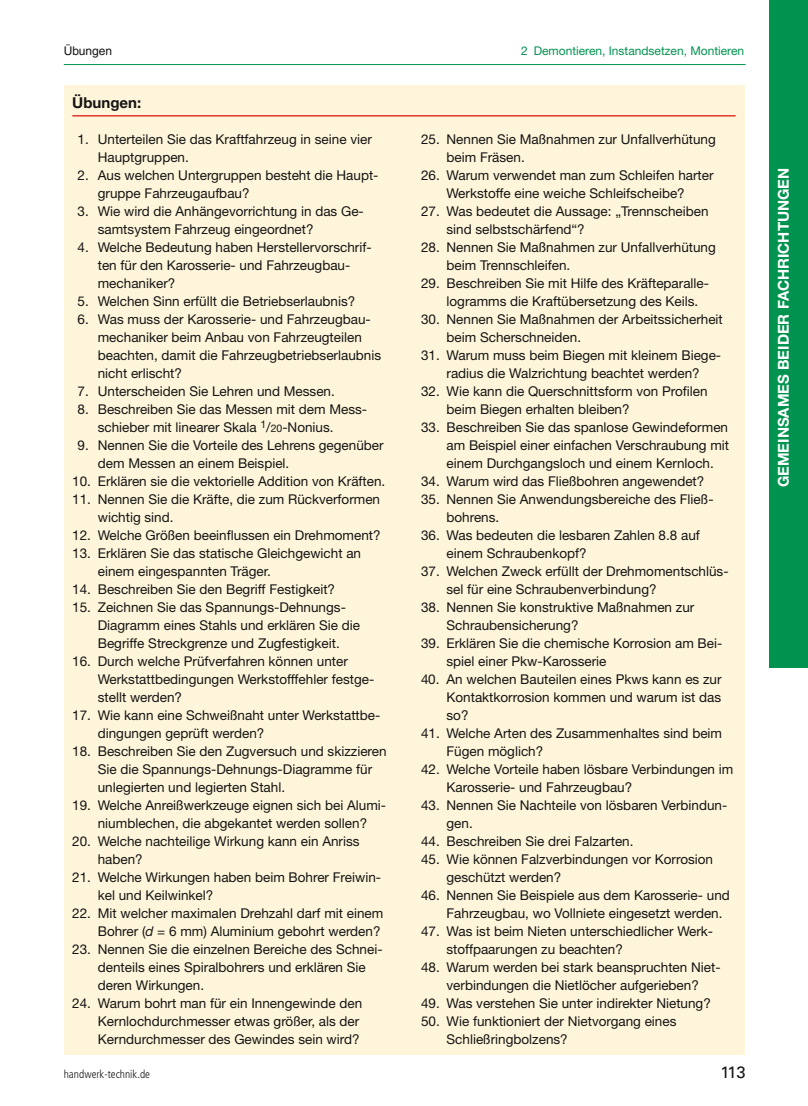
<style>
.page{position:relative;width:808px;height:1106px;background:#fff}
.page>*{position:absolute;margin:0;border:0;box-sizing:border-box;transform-origin:0 0}
.t1{font:16.5px "Univers LT Std";color:#131413}
.t2{font:700 15px "Helvetica Neue LT Std";color:#fff}
.t3{font:700 15px "Helvetica Neue LT Std";color:#131413}
.t4{font:13.5px/18px "Helvetica Neue LT Std";color:#131413}
.t5{font:12px "Helvetica Neue LT Std";color:#00934f}
.t6{font:12px "Helvetica LT Std";color:#131413}
.t7{font:300 condensed 11.25px "Frutiger LT Std";color:#131413}
.s1{font-size:10.5px}
.s2{font-style:italic}
</style>
<div class="page">
<hr style="left:64px;top:64px;width:682px;height:1px;background:#00934f">
<div style="left:770px;top:0;width:38px;height:668px;background:#00934f"></div>
<div style="left:64px;top:85px;width:680px;height:969px;background:#fff5da"></div>
<hr style="left:72px;top:115px;width:664px;height:2px;background:#e3372e">
<p class="t6" style="left:64px;top:44px;width:50px">Übungen</p>
<p class="t5" style="left:521px;top:44px;width:225px">2 Demontieren, Instandsetzen, Montieren</p>
<p class="t3" style="left:72px;top:93px;width:70px">Übungen:</p>
<p class="t4" style="left:98px;top:130px;width:275px;text-indent:-20px">1. Unterteilen Sie das Kraftfahrzeug in seine vier<br>Hauptgruppen.</p>
<p class="t4" style="left:98px;top:166px;width:282px;text-indent:-20px">2. Aus welchen Untergruppen besteht die Haupt&shy;gruppe Fahrzeugaufbau?</p>
<p class="t4" style="left:98px;top:202px;width:268px;text-indent:-20px">3. Wie wird die Anhängevorrichtung in das Ge&shy;samtsystem Fahrzeug eingeordnet?</p>
<p class="t4" style="left:98px;top:238px;width:275px;text-indent:-20px">4. Welche Bedeutung haben Herstellervorschrif&shy;ten für den Karosserie- und Fahrzeugbau&shy;mechaniker?</p>
<p class="t4" style="left:78px;top:292px;width:279px">5. Welchen Sinn erfüllt die Betriebserlaubnis?</p>
<p class="t4" style="left:98px;top:310px;width:285px;text-indent:-20px">6. Was muss der Karosserie- und Fahrzeugbau&shy;mechaniker beim Anbau von Fahrzeugteilen beachten, damit die Fahrzeugbetriebserlaubnis nicht erlischt?</p>
<p class="t4" style="left:78px;top:382px;width:259px">7. Unterscheiden Sie Lehren und Messen.</p>
<p class="t4" style="left:98px;top:400px;width:271px;text-indent:-20px">8. Beschreiben Sie das Messen mit dem Mess&shy;schieber mit linearer Skala <sup>1</sup>/<span class="s1">20</span>-Nonius.</p>
<p class="t4" style="left:98px;top:436px;width:287px;text-indent:-20px">9. Nennen Sie die Vorteile des Lehrens gegenüber dem Messen an einem Beispiel.</p>
<p class="t4" style="left:72px;top:472px;width:315px">10. Erklären sie die vektorielle Addition von Kräften.</p>
<p class="t4" style="left:98px;top:490px;width:284px;text-indent:-26px">11. Nennen Sie die Kräfte, die zum Rückverformen wichtig sind.</p>
<p class="t4" style="left:72px;top:526px;width:310px">12. Welche Größen beeinflussen ein Drehmoment?</p>
<p class="t4" style="left:98px;top:544px;width:265px;text-indent:-26px">13. Erklären Sie das statische Gleichgewicht an einem eingespannten Träger.</p>
<p class="t4" style="left:72px;top:580px;width:264px">14. Beschreiben Sie den Begriff Festigkeit?</p>
<p class="t4" style="left:98px;top:598px;width:264px;text-indent:-26px">15. Zeichnen Sie das Spannungs-Dehnungs-<br>Diagramm eines Stahls und erklären Sie die<br>Begriffe Streckgrenze und Zugfestigkeit.</p>
<p class="t4" style="left:98px;top:652px;width:278px;text-indent:-26px">16. Durch welche Prüfverfahren können unter<br>Werkstattbedingungen Werkstofffehler festge&shy;stellt werden?</p>
<p class="t4" style="left:98px;top:706px;width:284px;text-indent:-26px">17. Wie kann eine Schweißnaht unter Werkstattbe&shy;dingungen geprüft werden?</p>
<p class="t4" style="left:98px;top:742px;width:290px;text-indent:-26px">18. Beschreiben Sie den Zugversuch und skizzieren<br>Sie die Spannungs-Dehnungs-Diagramme für unlegierten und legierten Stahl.</p>
<p class="t4" style="left:72px;top:796px;width:315px;text-align:center">19. Welche Anreißwerkzeuge eignen sich bei Alumi&shy;niumblechen, die abgekantet werden sollen?</p>
<p class="t4" style="left:98px;top:832px;width:263px;text-indent:-26px">20. Welche nachteilige Wirkung kann ein Anriss haben?</p>
<p class="t4" style="left:98px;top:868px;width:285px;text-indent:-26px">21. Welche Wirkungen haben beim Bohrer Freiwin&shy;kel und Keilwinkel?</p>
<p class="t4" style="left:72px;top:904px;width:313px;text-align:right">22. Mit welcher maximalen Drehzahl darf mit einem<br>Bohrer (<span class="s2">d</span> = 6 mm) Aluminium gebohrt werden?</p>
<p class="t4" style="left:98px;top:940px;width:286px;text-indent:-26px">23. Nennen Sie die einzelnen Bereiche des Schnei&shy;denteils eines Spiralbohrers und erklären Sie deren Wirkungen.</p>
<p class="t4" style="left:98px;top:994px;width:266px;text-indent:-26px">24. Warum bohrt man für ein Innengewinde den<br>Kernlochdurchmesser etwas größer, als der<br>Kerndurchmesser des Gewindes sein wird?</p>
<p class="t7" style="left:64px;top:1067px;width:88px">handwerk-technik.de</p>
<p class="t4" style="left:446px;top:130px;width:271px;text-indent:-26px">25. Nennen Sie Maßnahmen zur Unfallverhütung beim Fräsen.</p>
<p class="t4" style="left:421px;top:166px;width:294px;text-align:center">26. Warum verwendet man zum Schleifen harter<br>Werkstoffe eine weiche Schleifscheibe?</p>
<p class="t4" style="left:446px;top:202px;width:264px;text-indent:-26px">27. Was bedeutet die Aussage: „Trennscheiben sind selbstschärfend“?</p>
<p class="t4" style="left:446px;top:238px;width:271px;text-indent:-26px">28. Nennen Sie Maßnahmen zur Unfallverhütung beim Trennschleifen.</p>
<p class="t4" style="left:446px;top:274px;width:263px;text-indent:-26px">29. Beschreiben Sie mit Hilfe des Kräfteparalle&shy;logramms die Kraftübersetzung des Keils.</p>
<p class="t4" style="left:446px;top:310px;width:278px;text-indent:-26px">30. Nennen Sie Maßnahmen der Arbeitssicherheit beim Scherschneiden.</p>
<p class="t4" style="left:421px;top:346px;width:300px;text-align:center">31. Warum muss beim Biegen mit kleinem Biege&shy;radius die Walzrichtung beachtet werden?</p>
<p class="t4" style="left:446px;top:382px;width:263px;text-indent:-26px">32. Wie kann die Querschnittsform von Profilen beim Biegen erhalten bleiben?</p>
<p class="t4" style="left:446px;top:418px;width:284px;text-align:justify;text-indent:-26px">33. Beschreiben Sie das spanlose Gewindeformen am Beispiel einer einfachen Verschraubung mit einem Durchgangsloch und einem Kernloch.</p>
<p class="t4" style="left:421px;top:472px;width:285px">34. Warum wird das Fließbohren angewendet?</p>
<p class="t4" style="left:446px;top:490px;width:269px;text-indent:-26px">35. Nennen Sie Anwendungsbereiche des Fließ&shy;bohrens.</p>
<p class="t4" style="left:446px;top:526px;width:255px;text-indent:-26px">36. Was bedeuten die lesbaren Zahlen 8.8 auf einem Schraubenkopf?</p>
<p class="t4" style="left:446px;top:562px;width:284px;text-indent:-26px">37. Welchen Zweck erfüllt der Drehmomentschlüs&shy;sel für eine Schraubenverbindung?</p>
<p class="t4" style="left:446px;top:598px;width:249px;text-indent:-26px">38. Nennen Sie konstruktive Maßnahmen zur<br>Schraubensicherung?</p>
<p class="t4" style="left:446px;top:634px;width:277px;text-indent:-26px">39. Erklären Sie die chemische Korrosion am Bei&shy;spiel einer Pkw-Karosserie</p>
<p class="t4" style="left:446px;top:670px;width:277px;text-align:justify;text-indent:-26px">40. An welchen Bauteilen eines Pkws kann es zur Kontaktkorrosion kommen und warum ist das so?</p>
<p class="t4" style="left:446px;top:724px;width:277px;text-indent:-26px">41. Welche Arten des Zusammenhaltes sind beim<br>Fügen möglich?</p>
<p class="t4" style="left:446px;top:760px;width:288px;text-indent:-26px">42. Welche Vorteile haben lösbare Verbindungen im<br>Karosserie- und Fahrzeugbau?</p>
<p class="t4" style="left:446px;top:796px;width:282px;text-indent:-26px">43. Nennen Sie Nachteile von lösbaren Verbindun&shy;gen.</p>
<p class="t4" style="left:421px;top:832px;width:214px">44. Beschreiben Sie drei Falzarten.</p>
<p class="t4" style="left:446px;top:850px;width:268px;text-indent:-26px">45. Wie können Falzverbindungen vor Korrosion geschützt werden?</p>
<p class="t4" style="left:446px;top:886px;width:285px;text-indent:-26px">46. Nennen Sie Beispiele aus dem Karosserie- und<br>Fahrzeugbau, wo Vollniete eingesetzt werden.</p>
<p class="t4" style="left:446px;top:922px;width:268px;text-indent:-26px">47. Was ist beim Nieten unterschiedlicher Werk&shy;stoffpaarungen zu beachten?</p>
<p class="t4" style="left:421px;top:958px;width:301px;text-align:center">48. Warum werden bei stark beanspruchten Niet&shy;verbindungen die Nietlöcher aufgerieben?</p>
<p class="t4" style="left:421px;top:994px;width:291px">49. Was verstehen Sie unter indirekter Nietung?</p>
<p class="t4" style="left:446px;top:1012px;width:231px;text-indent:-26px">50. Wie funktioniert der Nietvorgang eines<br>Schließringbolzens?</p>
<p class="t1" style="left:720px;top:1062px;width:27px">113</p>
<p class="t2" style="left:774px;top:487px;width:321px;rotate:-90deg">GEMEINSAMES BEIDER FACHRICHTUNGEN</p>
</div>
